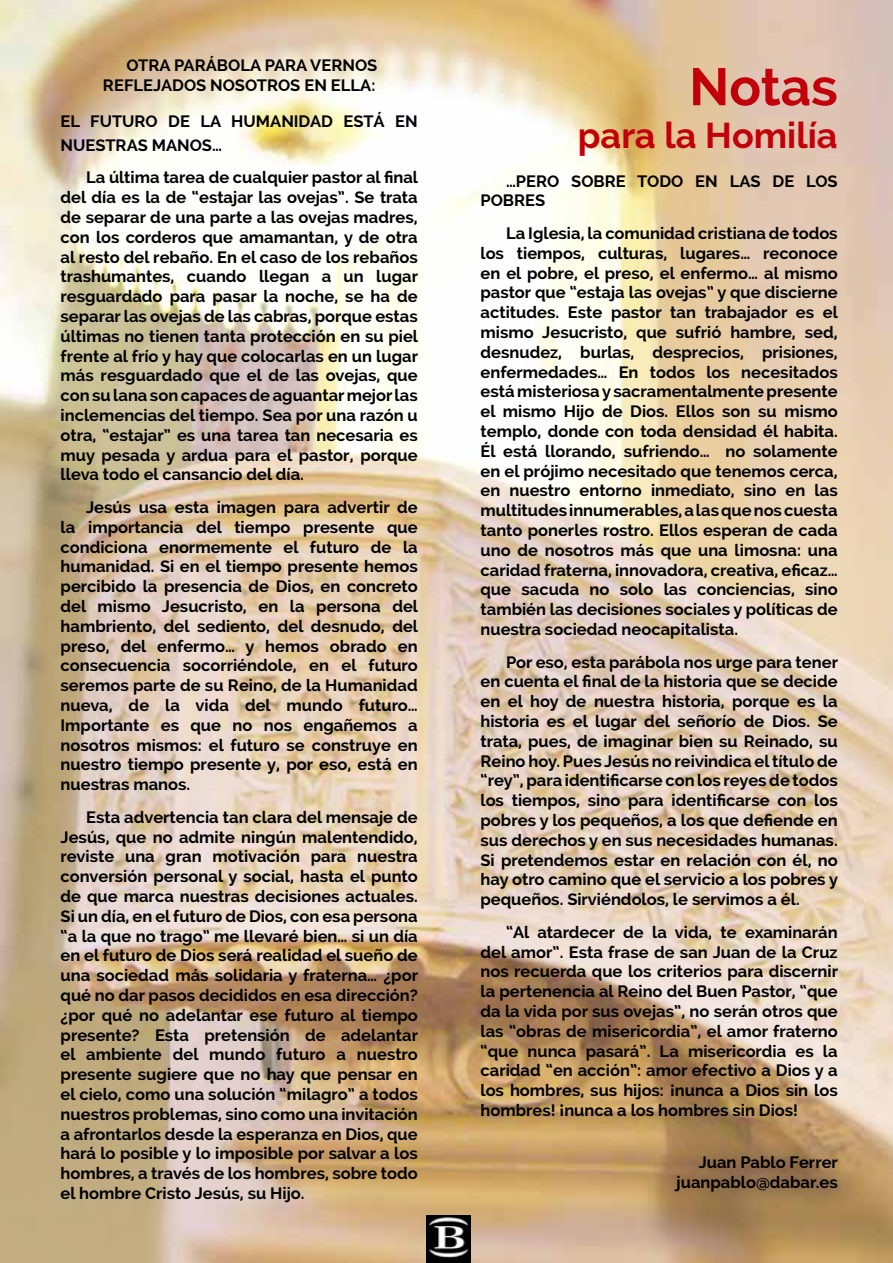
<style>
.page{position:relative;width:893px;height:1263px;background:#fff}
.page>*{position:absolute;margin:0;border:0;box-sizing:border-box;transform-origin:0 0}
.t1{font:700 52.5px "Raleway";color:#c2000a}
.t2{font:700 36px "Raleway";color:#c2000a}
.t3{font:700 16.5px/19.8px "Raleway";color:#000;text-align:justify}
.t4{font:700 16.5px/23.4px "Raleway";color:#00000a}
</style>
<div class="page">
<img style="left:0;top:0;width:893px;height:1263px">
<img style="left:427px;top:1216px;width:44px;height:47px">
<p class="t3" style="left:103px;top:55px;width:276px;text-align:right">OTRA PARÁBOLA PARA VERNOS<br>REFLEJADOS NOSOTROS EN ELLA:</p>
<p class="t4" style="left:61px;top:110px;width:359px">EL FUTURO DE LA HUMANIDAD ESTÁ EN<br>NUESTRAS MANOS…</p>
<p class="t3" style="left:61px;top:168px;width:359px;text-indent:26px">La última tarea de cualquier pastor al final del día es la de “estajar las ovejas”. Se trata de separar de una parte a las ovejas madres, con los corderos que amamantan, y de otra al resto del rebaño. En el caso de los rebaños trashumantes, cuando llegan a un lugar resguardado para pasar la noche, se ha de separar las ovejas de las cabras, porque estas últimas no tienen tanta protección en su piel frente al frío y hay que colocarlas en un lugar más resguardado que el de las ovejas, que con su lana son capaces de aguantar mejor las inclemencias del tiempo. Sea por una razón u otra, “estajar” es una tarea tan necesaria es muy pesada y ardua para el pastor, porque lleva todo el cansancio del día.</p>
<p class="t3" style="left:61px;top:497px;width:359px;text-indent:26px">Jesús usa esta imagen para advertir de la importancia del tiempo presente que condiciona enormemente el futuro de la humanidad. Si en el tiempo presente hemos percibido la presencia de Dios, en concreto del mismo Jesucristo, en la persona del hambriento, del sediento, del desnudo, del preso, del enfermo… y hemos obrado en consecuencia socorriéndole, en el futuro seremos parte de su Reino, de la Humanidad nueva, de la vida del mundo futuro… Importante es que no nos engañemos a nosotros mismos: el futuro se construye en nuestro tiempo presente y, por eso, está en nuestras manos.</p>
<p class="t3" style="left:61px;top:807px;width:359px;text-indent:26px">Esta advertencia tan clara del mensaje de Jesús, que no admite ningún malentendido, reviste una gran motivación para nuestra conversión personal y social, hasta el punto de que marca nuestras decisiones actuales.<br>Si un día, en el futuro de Dios, con esa persona “a la que no trago” me llevaré bien… si un día en el futuro de Dios será realidad el sueño de una sociedad más solidaria y fraterna… ¿por qué no dar pasos decididos en esa dirección? ¿por qué no adelantar ese futuro al tiempo presente? Esta pretensión de adelantar el ambiente del mundo futuro a nuestro presente sugiere que no hay que pensar en el cielo, como una solución “milagro” a todos nuestros problemas, sino como una invitación a afrontarlos desde la esperanza en Dios, que hará lo posible y lo imposible por salvar a los hombres, a través de los hombres, sobre todo el hombre Cristo Jesús, su Hijo.</p>
<h1 class="t1" style="left:689px;top:57px;width:150px">Notas</h1>
<h2 class="t2" style="left:578px;top:115px;width:261px">para la Homilía</h2>
<p class="t3" style="left:480px;top:171px;width:359px;text-indent:26px">…PERO SOBRE TODO EN LAS DE LOS<br>POBRES</p>
<p class="t3" style="left:480px;top:223px;width:359px;text-indent:26px">La Iglesia, la comunidad cristiana de todos los tiempos, culturas, lugares… reconoce en el pobre, el preso, el enfermo… al mismo pastor que “estaja las ovejas” y que discierne actitudes. Este pastor tan trabajador es el mismo Jesucristo, que sufrió hambre, sed, desnudez, burlas, desprecios, prisiones, enfermedades… En todos los necesitados está misteriosa y sacramentalmente presente el mismo Hijo de Dios. Ellos son su mismo templo, donde con toda densidad él habita.<br>Él está llorando, sufriendo… no solamente en el prójimo necesitado que tenemos cerca, en nuestro entorno inmediato, sino en las multitudes innumerables, a las que nos cuesta tanto ponerles rostro. Ellos esperan de cada uno de nosotros más que una limosna: una caridad fraterna, innovadora, creativa, eficaz… que sacuda no solo las conciencias, sino también las decisiones sociales y políticas de nuestra sociedad neocapitalista.</p>
<p class="t3" style="left:480px;top:652px;width:359px;text-indent:26px">Por eso, esta parábola nos urge para tener en cuenta el final de la historia que se decide en el hoy de nuestra historia, porque es la historia es el lugar del señorío de Dios. Se trata, pues, de imaginar bien su Reinado, su Reino hoy. Pues Jesús no reivindica el título de “rey”, para identificarse con los reyes de todos los tiempos, sino para identificarse con los pobres y los pequeños, a los que defiende en sus derechos y en sus necesidades humanas.<br>Si pretendemos estar en relación con él, no hay otro camino que el servicio a los pobres y pequeños. Sirviéndolos, le servimos a él.</p>
<p class="t3" style="left:480px;top:922px;width:359px;text-indent:26px">“Al atardecer de la vida, te examinarán del amor”. Esta frase de san Juan de la Cruz nos recuerda que los criterios para discernir la pertenencia al Reino del Buen Pastor, “que da la vida por sus ovejas”, no serán otros que las “obras de misericordia”, el amor fraterno “que nunca pasará”. La misericordia es la caridad “en acción”: amor efectivo a Dios y a los hombres, sus hijos: ¡nunca a Dios sin los hombres! ¡nunca a los hombres sin Dios!</p>
<p class="t3" style="left:677px;top:1153px;width:163px;text-align:right">Juan Pablo Ferrer juanpablo@dabar.es</p>
</div>
